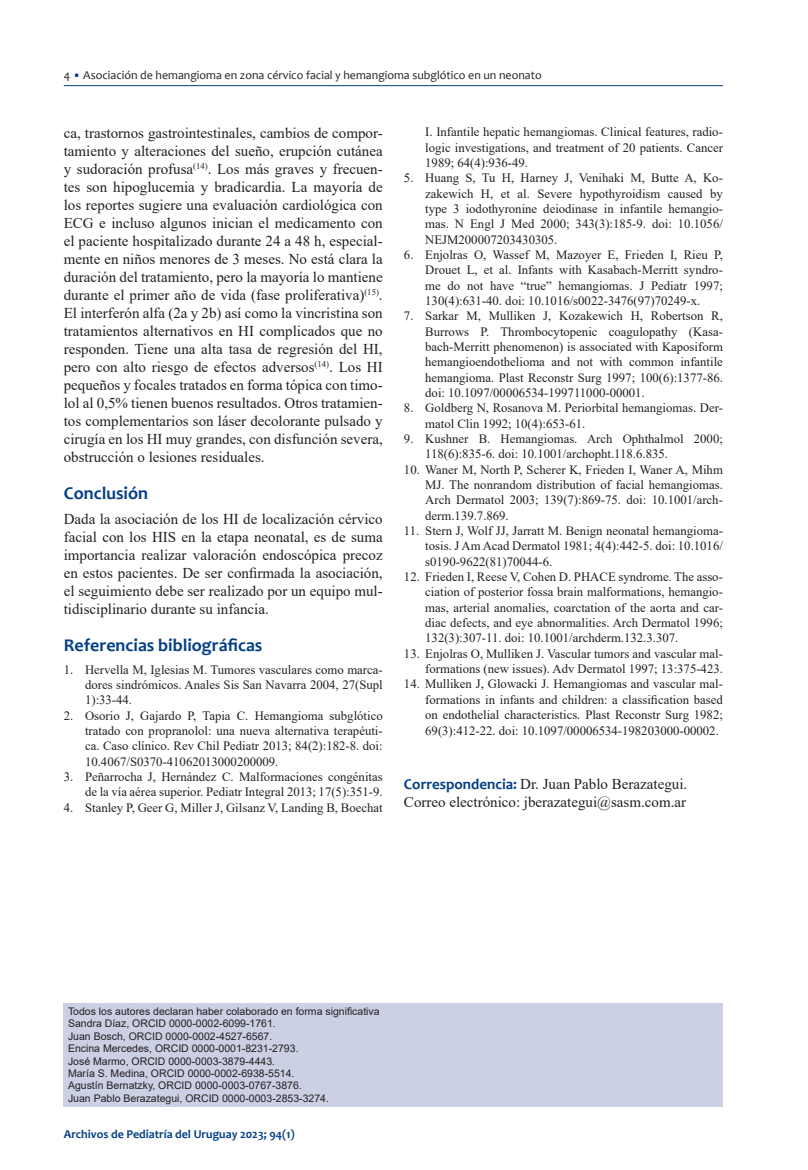
<style>
.page{position:relative;width:808px;height:1170px;background:#fff}
.page>*{position:absolute;margin:0;border:0;box-sizing:border-box;transform-origin:0 0}
.t1{font:700 18px "Candara";color:#033e84}
.t2{font:15px/18px "Times New Roman";color:#231f20;text-align:justify}
.t3{font:12.75px/15.3px "Times New Roman";color:#231f20;text-align:justify}
.t4{font:12px "Candara";color:#231f20}
.t5{font:700 12px "Candara";color:#033e84}
.t6{font:10.5px/12.5px "Arial";color:#231f20}
.s1{color:#033e84}
.s2{font-family:"Candara";font-weight:700;color:#033e84}
</style>
<div class="page">
<hr style="left:64px;top:85px;width:659px;height:1px;background:#033e84">
<div style="left:64px;top:1002px;width:659px;height:104px;background:#ccd0e5"></div>
<p class="t4" style="left:64px;top:67px;width:479px">4 <span class="s1">•</span> Asociación de hemangioma en zona cérvico facial y hemangioma subglótico en un neonato</p>
<p class="t2" style="left:64px;top:123px;width:320px">ca, trastornos gastrointestinales, cambios de compor&shy;tamiento y alteraciones del sueño, erupción cutánea y sudoración profusa<sup>(14)</sup>. Los más graves y frecuen&shy;tes son hipoglucemia y bradicardia. La mayoría de los reportes sugiere una evaluación cardiológica con ECG e incluso algunos inician el medicamento con el paciente hospitalizado durante 24 a 48 h, especial&shy;mente en niños menores de 3 meses. No está clara la duración del tratamiento, pero la mayoría lo mantiene durante el primer año de vida (fase proliferativa)<sup>(15)</sup>.<br>El interferón alfa (2a y 2b) así como la vincristina son tratamientos alternativos en HI complicados que no responden. Tiene una alta tasa de regresión del HI, pero con alto riesgo de efectos adversos<sup>(14)</sup>. Los HI pequeños y focales tratados en forma tópica con timo&shy;lol al 0,5% tienen buenos resultados. Otros tratamien&shy;tos complementarios son láser decolorante pulsado y cirugía en los HI muy grandes, con disfunción severa, obstrucción o lesiones residuales.</p>
<h1 class="t1" style="left:64px;top:482px;width:86px">Conclusión</h1>
<p class="t2" style="left:64px;top:509px;width:320px">Dada la asociación de los HI de localización cérvico facial con los HIS en la etapa neonatal, es de suma importancia realizar valoración endoscópica precoz en estos pacientes. De ser confirmada la asociación, el seguimiento debe ser realizado por un equipo mul&shy;tidisciplinario durante su infancia.</p>
<h1 class="t1" style="left:64px;top:634px;width:200px">Referencias bibliográficas</h1>
<p class="t3" style="left:85px;top:661px;width:299px;text-indent:-21px">1. Hervella M, Iglesias M. Tumores vasculares como marca&shy;dores sindrómicos. Anales Sis San Navarra 2004, 27(Supl 1):33-44.</p>
<p class="t3" style="left:85px;top:707px;width:299px;text-indent:-21px">2. Osorio J, Gajardo P, Tapia C. Hemangioma subglótico tratado con propranolol: una nueva alternativa terapéuti&shy;ca. Caso clínico. Rev Chil Pediatr 2013; 84(2):182-8. doi:<br>10.4067/S0370-41062013000200009.</p>
<p class="t3" style="left:64px;top:768px;width:320px;text-align:right">3. Peñarrocha J, Hernández C. Malformaciones congénitas de la vía aérea superior. Pediatr Integral 2013; 17(5):351-9.</p>
<p class="t3" style="left:64px;top:799px;width:320px">4. Stanley P, Geer G, Miller J, Gilsanz V, Landing B, Boechat</p>
<p class="t3" style="left:425px;top:124px;width:299px">I. Infantile hepatic hemangiomas. Clinical features, radio&shy;logic investigations, and treatment of 20 patients. Cancer 1989; 64(4):936-49.</p>
<p class="t3" style="left:425px;top:170px;width:299px;text-indent:-21px">5. Huang S, Tu H, Harney J, Venihaki M, Butte A, Ko&shy;zakewich H, et al. Severe hypothyroidism caused by type 3 iodothyronine deiodinase in infantile hemangio&shy;mas. N Engl J Med 2000; 343(3):185-9. doi: 10.1056/ NEJM200007203430305.</p>
<p class="t3" style="left:425px;top:247px;width:299px;text-indent:-21px">6. Enjolras O, Wassef M, Mazoyer E, Frieden I, Rieu P, Drouet L, et al. Infants with Kasabach-Merritt syndro&shy;me do not have “true” hemangiomas. J Pediatr 1997; 130(4):631-40. doi: 10.1016/s0022-3476(97)70249-x.</p>
<p class="t3" style="left:425px;top:308px;width:299px;text-indent:-21px">7. Sarkar M, Mulliken J, Kozakewich H, Robertson R, Burrows P. Thrombocytopenic coagulopathy (Kasa&shy;bach-Merritt phenomenon) is associated with Kaposiform hemangioendothelioma and not with common infantile hemangioma. Plast Reconstr Surg 1997; 100(6):1377-86. doi: 10.1097/00006534-199711000-00001.</p>
<p class="t3" style="left:425px;top:400px;width:299px;text-indent:-21px">8. Goldberg N, Rosanova M. Periorbital hemangiomas. Der&shy;matol Clin 1992; 10(4):653-61.</p>
<p class="t3" style="left:425px;top:431px;width:299px;text-indent:-21px">9. Kushner B. Hemangiomas. Arch Ophthalmol 2000;<br>118(6):835-6. doi: 10.1001/archopht.118.6.835.</p>
<p class="t3" style="left:425px;top:461px;width:299px;text-indent:-21px">10. Waner M, North P, Scherer K, Frieden I, Waner A, Mihm MJ. The nonrandom distribution of facial hemangiomas.<br>Arch Dermatol 2003; 139(7):869-75. doi: 10.1001/arch&shy;derm.139.7.869.</p>
<p class="t3" style="left:425px;top:523px;width:299px;text-indent:-21px">11. Stern J, Wolf JJ, Jarratt M. Benign neonatal hemangioma&shy;tosis. J Am Acad Dermatol 1981; 4(4):442-5. doi: 10.1016/ s0190-9622(81)70044-6.</p>
<p class="t3" style="left:425px;top:568px;width:299px;text-indent:-21px">12. Frieden I, Reese V, Cohen D. PHACE syndrome. The asso&shy;ciation of posterior fossa brain malformations, hemangio&shy;mas, arterial anomalies, coarctation of the aorta and car&shy;diac defects, and eye abnormalities. Arch Dermatol 1996; 132(3):307-11. doi: 10.1001/archderm.132.3.307.</p>
<p class="t3" style="left:404px;top:645px;width:320px;text-align:right">13. Enjolras O, Mulliken J. Vascular tumors and vascular mal&shy;formations (new issues). Adv Dermatol 1997; 13:375-423.</p>
<p class="t3" style="left:425px;top:676px;width:299px;text-indent:-21px">14. Mulliken J, Glowacki J. Hemangiomas and vascular mal&shy;formations in infants and children: a classification based on endothelial characteristics. Plast Reconstr Surg 1982; 69(3):412-22. doi: 10.1097/00006534-198203000-00002.</p>
<p class="t2" style="left:404px;top:774px;width:285px"><span class="s2">Correspondencia:</span> Dr. Juan Pablo Berazategui.<br>Correo electrónico: jberazategui@sasm.com.ar</p>
<p class="t6" style="left:68px;top:1004px;width:313px">Todos los autores declaran haber colaborado en forma significativa Sandra Díaz, ORCID 0000-0002-6099-1761.<br>Juan Bosch, ORCID 0000-0002-4527-6567.<br>Encina Mercedes, ORCID 0000-0001-8231-2793.<br>José Marmo, ORCID 0000-0003-3879-4443.<br>María S. Medina, ORCID 0000-0002-6938-5514.<br>Agustín Bernatzky, ORCID 0000-0003-0767-3876.<br>Juan Pablo Berazategui, ORCID 0000-0003-2853-3274.</p>
<p class="t5" style="left:64px;top:1126px;width:232px">Archivos de Pediatría del Uruguay 2023; 94(1)</p>
</div>
